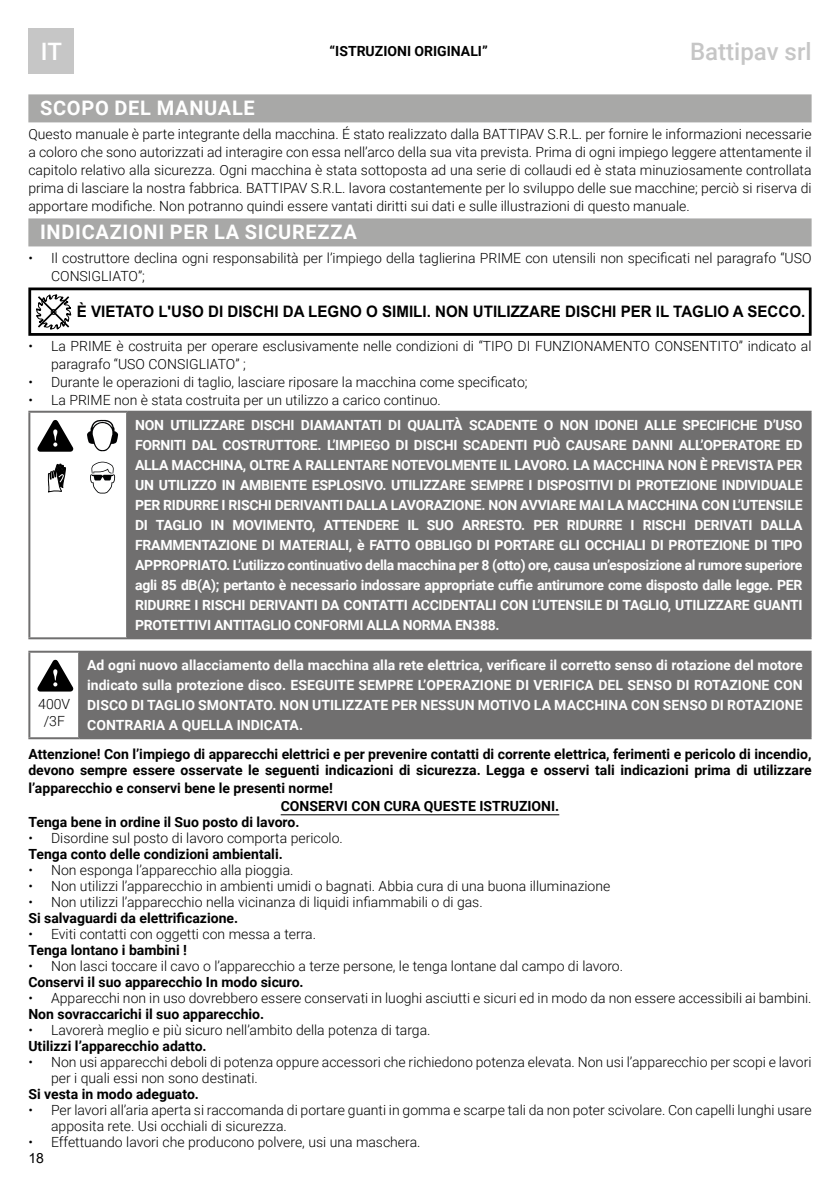
<style>
.page{position:relative;width:840px;height:1191px;background:#fff}
.page>*{position:absolute;margin:0;border:0;box-sizing:border-box;transform-origin:0 0}
.t1{font:500 24px "Roboto";color:#c6c6c6}
.t2{font:500 24px "Roboto";color:#fff}
.t3{font:700 20px "Roboto";letter-spacing:.035em;color:#fff}
.t4{font:700 15.8px "Arial";color:#000;scale:.95 1}
.t5{font:300 14px/18px "Roboto";color:#000}
.t6{font:700 14px/20px "Roboto";letter-spacing:-.015em;color:#fff;text-align:justify}
.t7{font:700 14px/16px "Roboto";color:#000}
.t8{font:14px "Arial";color:#000}
</style>
<div class="page">
<div style="left:28px;top:28px;width:46px;height:46px;background:#c6c6c6"></div>
<div style="left:28px;top:94px;width:783px;height:28px;background:#a8a8a7"></div>
<div style="left:28px;top:218px;width:783px;height:28px;background:#a8a8a7"></div>
<hr style="left:280px;top:814px;width:279px;height:1px;background:#000">
<svg style="left:36px;top:295px;width:35px;height:34px"></svg>
<div style="left:28px;top:287px;width:783px;height:49px;border:3px solid #000"></div>
<div style="left:127px;top:412px;width:683px;height:226px;background:#706f6f"></div>
<hr style="left:126px;top:413px;width:2px;height:224px;background:#706f6f">
<hr style="left:28px;top:411px;width:99px;height:2px;background:#706f6f">
<hr style="left:28px;top:413px;width:2px;height:224px;background:#706f6f">
<hr style="left:127px;top:411px;width:684px;height:2px;background:#706f6f">
<hr style="left:809px;top:413px;width:2px;height:224px;background:#706f6f">
<hr style="left:28px;top:637px;width:99px;height:2px;background:#706f6f">
<hr style="left:127px;top:637px;width:684px;height:2px;background:#706f6f">
<svg style="left:47px;top:463px;width:19px;height:30px"></svg>
<svg style="left:87px;top:420px;width:31px;height:31px"></svg>
<svg style="left:90px;top:462px;width:25px;height:31px"></svg>
<svg style="left:37px;top:420px;width:36px;height:32px"></svg>
<div style="left:79px;top:651px;width:731px;height:87px;background:#706f6f"></div>
<hr style="left:78px;top:652px;width:2px;height:85px;background:#706f6f">
<hr style="left:28px;top:650px;width:51px;height:2px;background:#706f6f">
<hr style="left:28px;top:652px;width:2px;height:85px;background:#706f6f">
<hr style="left:79px;top:650px;width:732px;height:2px;background:#706f6f">
<hr style="left:809px;top:652px;width:2px;height:85px;background:#706f6f">
<hr style="left:28px;top:737px;width:51px;height:2px;background:#706f6f">
<hr style="left:79px;top:737px;width:732px;height:2px;background:#706f6f">
<svg style="left:37px;top:659px;width:36px;height:32px"></svg>
<h1 class="t2" style="left:41px;top:35px;width:22px">IT</h1>
<h1 class="t1" style="left:689px;top:35px;width:123px">Battipav srl</h1>
<h2 class="t3" style="left:40px;top:94px;width:216px">SCOPO DEL MANUALE</h2>
<p class="t5" style="left:28px;top:125px;width:784px;text-align:justify">Questo manuale è parte integrante della macchina. É stato realizzato dalla BATTIPAV S.R.L. per fornire le informazioni necessarie a coloro che sono autorizzati ad interagire con essa nell’arco della sua vita prevista. Prima di ogni impiego leggere attentamente il capitolo relativo alla sicurezza. Ogni macchina è stata sottoposta ad una serie di collaudi ed è stata minuziosamente controllata prima di lasciare la nostra fabbrica. BATTIPAV S.R.L. lavora costantemente per lo sviluppo delle sue macchine; perciò si riserva di apportare modifiche. Non potranno quindi essere vantati diritti sui dati e sulle illustrazioni di questo manuale.</p>
<h2 class="t3" style="left:40px;top:218px;width:318px">INDICAZIONI PER LA SICUREZZA</h2>
<p class="t5" style="left:51px;top:249px;width:761px;text-indent:-23px">• Il costruttore declina ogni responsabilità per l’impiego della taglierina PRIME con utensili non specificati nel paragrafo “USO<br>CONSIGLIATO”;</p>
<p class="t4" style="left:77px;top:301px;width:767px">È VIETATO L'USO DI DISCHI DA LEGNO O SIMILI. NON UTILIZZARE DISCHI PER IL TAGLIO A SECCO.</p>
<p class="t5" style="left:51px;top:336px;width:761px;text-indent:-23px">• La PRIME è costruita per operare esclusivamente nelle condizioni di “TIPO DI FUNZIONAMENTO CONSENTITO” indicato al paragrafo “USO CONSIGLIATO” ;</p>
<p class="t5" style="left:28px;top:372px;width:500px">• Durante le operazioni di taglio, lasciare riposare la macchina come specificato;</p>
<p class="t5" style="left:28px;top:390px;width:414px">• La PRIME non è stata costruita per un utilizzo a carico continuo.</p>
<p class="t6" style="left:135px;top:415px;width:668px">NON UTILIZZARE DISCHI DIAMANTATI DI QUALITÀ SCADENTE O NON IDONEI ALLE SPECIFICHE D’USO FORNITI DAL COSTRUTTORE. L’IMPIEGO DI DISCHI SCADENTI PUÒ CAUSARE DANNI ALL’OPERATORE ED ALLA MACCHINA, OLTRE A RALLENTARE NOTEVOLMENTE IL LAVORO. LA MACCHINA NON È PREVISTA PER UN UTILIZZO IN AMBIENTE ESPLOSIVO. UTILIZZARE SEMPRE I DISPOSITIVI DI PROTEZIONE INDIVIDUALE PER RIDURRE I RISCHI DERIVANTI DALLA LAVORAZIONE. NON AVVIARE MAI LA MACCHINA CON L’UTENSILE DI TAGLIO IN MOVIMENTO, ATTENDERE IL SUO ARRESTO. PER RIDURRE I RISCHI DERIVATI DALLA FRAMMENTAZIONE DI MATERIALI, è FATTO OBBLIGO DI PORTARE GLI OCCHIALI DI PROTEZIONE DI TIPO APPROPRIATO. L’utilizzo continuativo della macchina per 8 (otto) ore, causa un’esposizione al rumore superiore agli 85 dB(A); pertanto è necessario indossare appropriate cuffie antirumore come disposto dalle legge. PER RIDURRE I RISCHI DERIVANTI DA CONTATTI ACCIDENTALI CON L’UTENSILE DI TAGLIO, UTILIZZARE GUANTI PROTETTIVI ANTITAGLIO CONFORMI ALLA NORMA EN388.</p>
<p class="t7" style="left:329px;top:42px;width:159px">“ISTRUZIONI ORIGINALI”</p>
<p class="t6" style="left:87px;top:654px;width:716px">Ad ogni nuovo allacciamento della macchina alla rete elettrica, verificare il corretto senso di rotazione del motore indicato sulla protezione disco. ESEGUITE SEMPRE L’OPERAZIONE DI VERIFICA DEL SENSO DI ROTAZIONE CON DISCO DI TAGLIO SMONTATO. NON UTILIZZATE PER NESSUN MOTIVO LA MACCHINA CON SENSO DI ROTAZIONE CONTRARIA A QUELLA INDICATA.</p>
<p class="t7" style="left:28px;top:745px;width:784px">Attenzione! Con l’impiego di apparecchi elettrici e per prevenire contatti di corrente elettrica, ferimenti e pericolo di incendio, devono sempre essere osservate le seguenti indicazioni di sicurezza. Legga e osservi tali indicazioni prima di utilizzare</p>
<p class="t7" style="left:280px;top:778px;width:280px;line-height:18px;text-indent:-252px">l’apparecchio e conservi bene le presenti norme!<br>CONSERVI CON CURA QUESTE ISTRUZIONI.</p>
<p class="t7" style="left:28px;top:813px;width:272px">Tenga bene in ordine il Suo posto di lavoro.</p>
<p class="t5" style="left:28px;top:828px;width:316px">• Disordine sul posto di lavoro comporta pericolo.</p>
<p class="t7" style="left:28px;top:845px;width:256px">Tenga conto delle condizioni ambientali.</p>
<p class="t5" style="left:28px;top:860px;width:266px">• Non esponga l’apparecchio alla pioggia.</p>
<p class="t5" style="left:28px;top:876px;width:583px">• Non utilizzi l’apparecchio in ambienti umidi o bagnati. Abbia cura di una buona illuminazione</p>
<p class="t5" style="left:28px;top:892px;width:455px">• Non utilizzi l’apparecchio nella vicinanza di liquidi infiammabili o di gas.</p>
<p class="t7" style="left:28px;top:909px;width:211px">Si salvaguardi da elettrificazione.</p>
<p class="t5" style="left:28px;top:924px;width:289px">• Eviti contatti con oggetti con messa a terra.</p>
<p class="t7" style="left:28px;top:941px;width:160px">Tenga lontano i bambini !</p>
<p class="t5" style="left:28px;top:956px;width:596px">• Non lasci toccare il cavo o l’apparecchio a terze persone, le tenga lontane dal campo di lavoro.</p>
<p class="t7" style="left:28px;top:973px;width:277px">Conservi il suo apparecchio In modo sicuro.</p>
<p class="t5" style="left:28px;top:988px;width:784px">• Apparecchi non in uso dovrebbero essere conservati in luoghi asciutti e sicuri ed in modo da non essere accessibili ai bambini.</p>
<p class="t7" style="left:28px;top:1005px;width:237px">Non sovraccarichi il suo apparecchio.</p>
<p class="t5" style="left:28px;top:1020px;width:403px">• Lavorerà meglio e più sicuro nell’ambito della potenza di targa.</p>
<p class="t7" style="left:28px;top:1037px;width:180px">Utilizzi l’apparecchio adatto.</p>
<p class="t5" style="left:51px;top:1053px;width:761px;line-height:16px;text-indent:-23px">• Non usi apparecchi deboli di potenza oppure accessori che richiedono potenza elevata. Non usi l’apparecchio per scopi e lavori per i quali essi non sono destinati.</p>
<p class="t7" style="left:28px;top:1085px;width:172px">Si vesta in modo adeguato.</p>
<p class="t5" style="left:51px;top:1101px;width:761px;line-height:16px;text-indent:-23px">• Per lavori all’aria aperta si raccomanda di portare guanti in gomma e scarpe tali da non poter scivolare. Con capelli lunghi usare apposita rete. Usi occhiali di sicurezza.</p>
<p class="t5" style="left:28px;top:1132px;width:393px">• Effettuando lavori che producono polvere, usi una maschera.</p>
<p class="t5" style="left:38px;top:695px;width:33px;line-height:16.8px;text-align:center">400V /3F</p>
<p class="t8" style="left:28px;top:1148px;width:17px">18</p>
</div>
